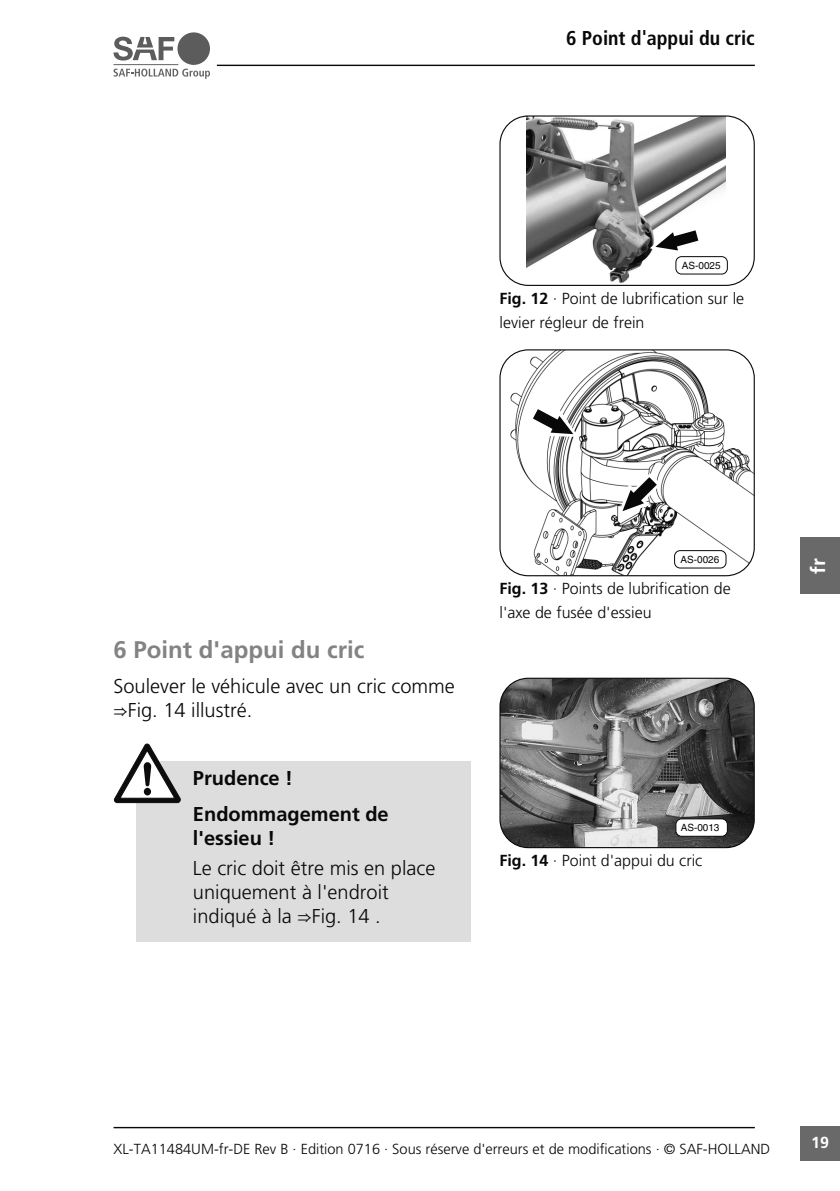
<style>
.page{position:relative;width:840px;height:1191px;background:#fff}
.page>*{position:absolute;margin:0;border:0;box-sizing:border-box;transform-origin:0 0}
.t1{font:700 24px "Frutiger LT Std";color:#838383}
.t2{font:300 20px/24px "Frutiger LT Std";color:#080808}
.t3{font:700 20px/35.4px "Frutiger LT Std";color:#080808}
.t4{font:700 condensed 20px "Frutiger LT Std";color:#080808}
.t5{font:700 20px "Frutiger LT Std";color:#fff}
.t6{font:300 16px/24px "Frutiger LT Std";color:#080808}
.t7{font:700 16px "Frutiger LT Std";color:#fff}
.t8{font:300 14.6px "Frutiger LT Std";color:#080808}
.t9{font:10px "Helvetica";color:#080808}
.s1{font-weight:700}
.s2{font-family:"Arial Unicode MS";font-weight:400}
</style>
<div class="page">
<div style="left:136px;top:761px;width:335px;height:180px;background:#ddd"></div>
<svg style="left:114px;top:743px;width:67px;height:60px"></svg>
<img style="left:526px;top:117px;width:199px;height:166px">
<div style="left:499px;top:115px;width:255px;height:171px;border:1px solid #080808;border-radius:28px"></div>
<svg style="left:649px;top:226px;width:79px;height:49px"></svg>
<img style="left:510px;top:350px;width:243px;height:226px">
<svg style="left:673px;top:549px;width:53px;height:20px"></svg>
<div style="left:499px;top:349px;width:255px;height:227px;border:1px solid #080808;border-radius:28px"></div>
<svg style="left:618px;top:473px;width:42px;height:42px"></svg>
<svg style="left:528px;top:405px;width:50px;height:32px"></svg>
<img style="left:499px;top:678px;width:254px;height:169px;border-radius:28px">
<svg style="left:674px;top:818px;width:54px;height:19px"></svg>
<div style="left:499px;top:677px;width:255px;height:171px;border:1px solid #080808;border-radius:28px"></div>
<hr style="left:113px;top:64px;width:65px;height:1px;background:#636363">
<svg style="left:113px;top:69px;width:97px;height:10px"></svg>
<div style="left:177px;top:32px;width:33px;height:33px;background:#5c5c5c;border-radius:50%"></div>
<svg style="left:113px;top:37px;width:61px;height:24px"></svg>
<hr style="left:217px;top:65px;width:537px;height:1px;background:#080808">
<div style="left:799px;top:1126px;width:40px;height:35px;background:#696969"></div>
<hr style="left:113px;top:1126px;width:641px;height:2px;background:#080808">
<div style="left:799px;top:537px;width:40px;height:57px;background:#696969"></div>
<p class="t4" style="left:566px;top:27px;width:190px">6 Point d'appui du cric</p>
<p class="t9" style="left:681px;top:259px;width:40px">AS-0025</p>
<p class="t6" style="left:499px;top:287px;width:246px"><span class="s1">Fig. 12</span> · Point de lubrification sur le levier régleur de frein</p>
<h1 class="t1" style="left:113px;top:635px;width:252px">6 Point d'appui du cric</h1>
<p class="t2" style="left:113px;top:674px;width:343px">Soulever le véhicule avec un cric comme <span class="s2">⇒</span>Fig. 14 illustré.</p>
<p class="t3" style="left:193px;top:760px;width:197px">Prudence !<br>Endommagement de</p>
<p class="t3" style="left:193px;top:820px;width:84px">l'essieu !</p>
<p class="t2" style="left:193px;top:856px;width:244px">Le cric doit être mis en place uniquement à l'endroit indiqué à la <span class="s2">⇒</span>Fig. 14 .</p>
<p class="t9" style="left:680px;top:553px;width:40px">AS-0026</p>
<p class="t6" style="left:499px;top:577px;width:233px"><span class="s1">Fig. 13</span> · Points de lubrification de l'axe de fusée d'essieu</p>
<p class="t9" style="left:680px;top:821px;width:40px">AS-0013</p>
<p class="t6" style="left:499px;top:849px;width:204px"><span class="s1">Fig. 14</span> · Point d'appui du cric</p>
<p class="t5" style="left:806px;top:573px;width:17px;rotate:-90deg">fr</p>
<p class="t8" style="left:113px;top:1140px;width:657px">XL-TA11484UM-fr-DE Rev B · Edition 0716 · Sous réserve d'erreurs et de modifications · © SAF-HOLLAND</p>
<p class="t7" style="left:810px;top:1133px;width:19px">19</p>
</div>
